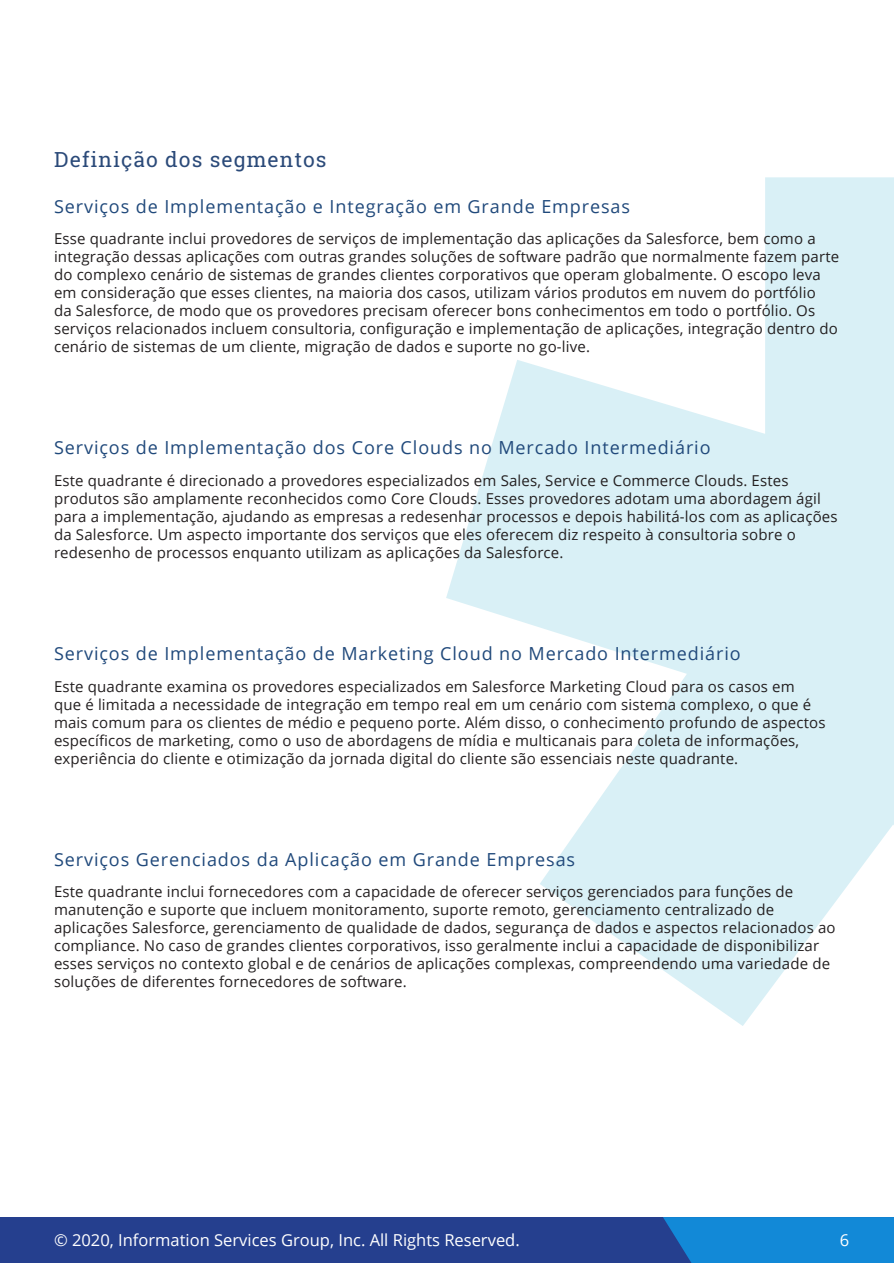
<style>
.page{position:relative;width:894px;height:1263px;background:#fff}
.page>*{position:absolute;margin:0;border:0;box-sizing:border-box;transform-origin:0 0}
.Body_Copy{font:21px "Roboto Slab";letter-spacing:.05em;color:#2b4a79}
.Body_Copy-2{font:18px "Open Sans";letter-spacing:.05em;color:#20497b}
.t1{font:16.5px "Open Sans";color:#fff}
.Body_Copy-3{font:15px/18px "Open Sans";letter-spacing:.01em;color:#231f20}
</style>
<div class="page">
<div style="left:0;top:1217px;width:893px;height:46px;background:#253f8e"></div>
<div style="left:663px;top:1217px;width:230px;height:46px;background:#1289d7"></div>
<svg style="left:446px;top:177px;width:447px;height:849px;fill:#d9f0f6"></svg>
<p class="Body_Copy" style="left:54px;top:145px;width:274px">Definição dos segmentos</p>
<p class="Body_Copy-2" style="left:54px;top:194px;width:577px">Serviços de Implementação e Integração em Grande Empresas</p>
<p class="Body_Copy-3" style="left:54px;top:229px;width:786px">Esse quadrante inclui provedores de serviços de implementação das aplicações da Salesforce, bem como a integração dessas aplicações com outras grandes soluções de software padrão que normalmente fazem parte do complexo cenário de sistemas de grandes clientes corporativos que operam globalmente. O escopo leva em consideração que esses clientes, na maioria dos casos, utilizam vários produtos em nuvem do portfólio<br>da Salesforce, de modo que os provedores precisam oferecer bons conhecimentos em todo o portfólio. Os serviços relacionados incluem consultoria, configuração e implementação de aplicações, integração dentro do cenário de sistemas de um cliente, migração de dados e suporte no go-live.</p>
<p class="Body_Copy-2" style="left:54px;top:435px;width:657px">Serviços de Implementação dos Core Clouds no Mercado Intermediário</p>
<p class="Body_Copy-3" style="left:54px;top:471px;width:784px">Este quadrante é direcionado a provedores especializados em Sales, Service e Commerce Clouds. Estes produtos são amplamente reconhecidos como Core Clouds. Esses provedores adotam uma abordagem ágil para a implementação, ajudando as empresas a redesenhar processos e depois habilitá-los com as aplicações da Salesforce. Um aspecto importante dos serviços que eles oferecem diz respeito à consultoria sobre o redesenho de processos enquanto utilizam as aplicações da Salesforce.</p>
<p class="Body_Copy-2" style="left:54px;top:641px;width:687px">Serviços de Implementação de Marketing Cloud no Mercado Intermediário</p>
<p class="Body_Copy-3" style="left:54px;top:676px;width:772px">Este quadrante examina os provedores especializados em Salesforce Marketing Cloud para os casos em que é limitada a necessidade de integração em tempo real em um cenário com sistema complexo, o que é mais comum para os clientes de médio e pequeno porte. Além disso, o conhecimento profundo de aspectos específicos de marketing, como o uso de abordagens de mídia e multicanais para coleta de informações, experiência do cliente e otimização da jornada digital do cliente são essenciais neste quadrante.</p>
<p class="Body_Copy-2" style="left:54px;top:846px;width:522px">Serviços Gerenciados da Aplicação em Grande Empresas</p>
<p class="Body_Copy-3" style="left:54px;top:882px;width:782px">Este quadrante inclui fornecedores com a capacidade de oferecer serviços gerenciados para funções de manutenção e suporte que incluem monitoramento, suporte remoto, gerenciamento centralizado de aplicações Salesforce, gerenciamento de qualidade de dados, segurança de dados e aspectos relacionados ao compliance. No caso de grandes clientes corporativos, isso geralmente inclui a capacidade de disponibilizar esses serviços no contexto global e de cenários de aplicações complexas, compreendendo uma variedade de soluções de diferentes fornecedores de software.</p>
<p class="t1" style="left:54px;top:1229px;width:467px">© 2020, Information Services Group, Inc. All Rights Reserved.</p>
<p class="t1" style="left:839px;top:1229px;width:11px">6</p>
</div>
